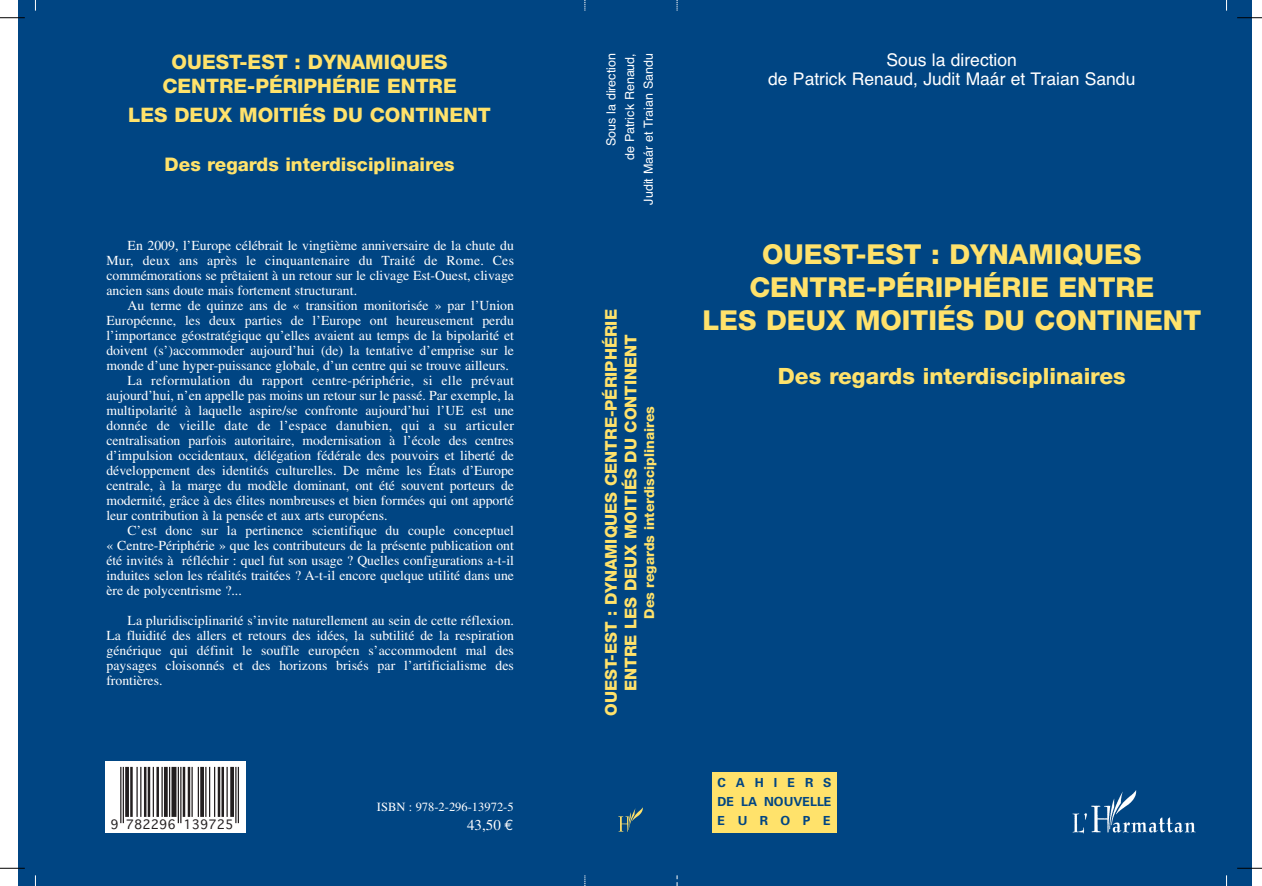
<style>
.page{position:relative;width:1262px;height:886px;background:#fff}
.page>*{position:absolute;margin:0;border:0;box-sizing:border-box;transform-origin:0 0}
.t1{font:800 27.5px/33px "Helvetica Neue";color:#ffe26b;text-align:center}
.t2{font:800 22.5px "Helvetica Neue";color:#ffe26b}
.t3{font:800 20px/24px "Helvetica Neue";color:#ffe26b;text-align:center}
.t4{font:800 18.75px "Helvetica Neue";color:#ffe26b}
.t5{font:17.5px/18.8px "Helvetica";color:#fff;text-align:center}
.t6{font:800 16.25px/19.5px "Helvetica Neue";color:#ffe26b;text-align:center}
.t7{font:15px "Times";color:#fff}
.t8{font:13.75px/15px "Times";color:#fff;text-align:justify}
.t9{font:13.75px "Times";letter-spacing:.02em;color:#fff}
.t10{font:800 13.75px "Helvetica Neue";color:#ffe26b}
.t11{font:12.5px/18.8px "Helvetica";color:#fff;text-align:right}
.t12{font:700 12.5px/18.8px "Univers";letter-spacing:.795em;color:#004583;text-align:justify}
.t13{font:12.5px "Times";color:#fff}
.t14{font:12.5px "Geneva";color:#231f20}
.s1{font-family:"Euro Mono"}
</style>
<div class="page">
<div style="left:18px;top:0;width:1233px;height:886px;background:#004583"></div>
<svg style="left:0;top:18px;width:25px;height:1px"></svg>
<svg style="left:1237px;top:18px;width:24px;height:1px"></svg>
<svg style="left:0;top:868px;width:25px;height:1px"></svg>
<svg style="left:1237px;top:868px;width:24px;height:1px"></svg>
<img style="left:1072px;top:790px;width:124px;height:44px">
<img style="left:618px;top:807px;width:25px;height:24px">
<div style="left:712px;top:772px;width:124px;height:61px;background:#ffe26b"></div>
<svg style="left:105px;top:761px;width:141px;height:72px;fill:#fff"></svg>
<hr style="left:238px;top:767px;width:1px;height:56px;background:#231f20">
<hr style="left:235px;top:767px;width:1px;height:56px;background:#231f20">
<hr style="left:233px;top:767px;width:1px;height:50px;background:#231f20">
<hr style="left:231px;top:767px;width:2px;height:50px;background:#231f20">
<hr style="left:230px;top:767px;width:1px;height:50px;background:#231f20">
<hr style="left:226px;top:767px;width:2px;height:50px;background:#231f20">
<hr style="left:223px;top:767px;width:1px;height:50px;background:#231f20">
<hr style="left:221px;top:767px;width:2px;height:50px;background:#231f20">
<hr style="left:219px;top:767px;width:1px;height:50px;background:#231f20">
<hr style="left:218px;top:767px;width:1px;height:50px;background:#231f20">
<hr style="left:214px;top:767px;width:1px;height:50px;background:#231f20">
<hr style="left:209px;top:767px;width:1px;height:50px;background:#231f20">
<hr style="left:205px;top:767px;width:1px;height:50px;background:#231f20">
<hr style="left:203px;top:767px;width:1px;height:50px;background:#231f20">
<hr style="left:201px;top:767px;width:2px;height:50px;background:#231f20">
<hr style="left:200px;top:767px;width:1px;height:50px;background:#231f20">
<hr style="left:198px;top:767px;width:1px;height:50px;background:#231f20">
<hr style="left:191px;top:767px;width:2px;height:50px;background:#231f20">
<hr style="left:189px;top:767px;width:1px;height:50px;background:#231f20">
<hr style="left:188px;top:767px;width:1px;height:50px;background:#231f20">
<hr style="left:184px;top:767px;width:1px;height:50px;background:#231f20">
<hr style="left:183px;top:767px;width:1px;height:50px;background:#231f20">
<hr style="left:180px;top:767px;width:1px;height:56px;background:#231f20">
<hr style="left:178px;top:767px;width:1px;height:56px;background:#231f20">
<hr style="left:175px;top:767px;width:1px;height:50px;background:#231f20">
<hr style="left:174px;top:767px;width:1px;height:50px;background:#231f20">
<hr style="left:173px;top:767px;width:1px;height:50px;background:#231f20">
<hr style="left:171px;top:767px;width:2px;height:50px;background:#231f20">
<hr style="left:169px;top:767px;width:1px;height:50px;background:#231f20">
<hr style="left:166px;top:767px;width:2px;height:50px;background:#231f20">
<hr style="left:165px;top:767px;width:1px;height:50px;background:#231f20">
<hr style="left:164px;top:767px;width:1px;height:50px;background:#231f20">
<hr style="left:161px;top:767px;width:2px;height:50px;background:#231f20">
<hr style="left:158px;top:767px;width:1px;height:50px;background:#231f20">
<hr style="left:156px;top:767px;width:2px;height:50px;background:#231f20">
<hr style="left:153px;top:767px;width:1px;height:50px;background:#231f20">
<hr style="left:149px;top:767px;width:1px;height:50px;background:#231f20">
<hr style="left:148px;top:767px;width:1px;height:50px;background:#231f20">
<hr style="left:145px;top:767px;width:1px;height:50px;background:#231f20">
<hr style="left:144px;top:767px;width:1px;height:50px;background:#231f20">
<hr style="left:140px;top:767px;width:1px;height:50px;background:#231f20">
<hr style="left:136px;top:767px;width:2px;height:50px;background:#231f20">
<hr style="left:131px;top:767px;width:2px;height:50px;background:#231f20">
<hr style="left:130px;top:767px;width:1px;height:50px;background:#231f20">
<hr style="left:128px;top:767px;width:1px;height:50px;background:#231f20">
<hr style="left:126px;top:767px;width:2px;height:50px;background:#231f20">
<hr style="left:125px;top:767px;width:1px;height:50px;background:#231f20">
<hr style="left:123px;top:767px;width:1px;height:56px;background:#231f20">
<hr style="left:120px;top:767px;width:1px;height:56px;background:#231f20">
<h3 class="t3" style="left:162px;top:51px;width:296px">OUEST-EST : DYNAMIQUES<br>CENTRE-PÉRIPHÉRIE ENTRE</h3>
<h3 class="t3" style="left:128px;top:105px;width:364px">LES DEUX MOITIÉS DU CONTINENT</h3>
<h3 class="t4" style="left:165px;top:158px;width:291px">Des regards interdisciplinaires</h3>
<p class="t8" style="left:106px;top:239px;width:409px;text-indent:21px">En 2009, l’Europe célébrait le vingtième anniversaire de la chute du Mur, deux ans après le cinquantenaire du Traité de Rome. Ces commémorations se prêtaient à un retour sur le clivage Est-Ouest, clivage ancien sans doute mais fortement structurant.</p>
<p class="t8" style="left:128px;top:299px;width:388px">Au terme de quinze ans de « transition monitorisée » par l’Union</p>
<p class="t8" style="left:106px;top:314px;width:409px">Européenne, les deux parties de l’Europe ont heureusement perdu</p>
<p class="t8" style="left:106px;top:329px;width:409px">l’importance géostratégique qu’elles avaient au temps de la bipolarité et</p>
<p class="t8" style="left:106px;top:344px;width:409px">doivent (s’)accommoder aujourd’hui (de) la tentative d’emprise sur le</p>
<p class="t8" style="left:106px;top:359px;width:404px">monde d’une hyper-puissance globale, d’un centre qui se trouve ailleurs.</p>
<p class="t9" style="left:128px;top:376px;width:388px">La reformulation du rapport centre-périphérie, si elle prévaut</p>
<p class="t8" style="left:106px;top:389px;width:409px">aujourd’hui, n’en appelle pas moins un retour sur le passé. Par exemple, la</p>
<p class="t8" style="left:106px;top:404px;width:409px">multipolarité à laquelle aspire/se confronte aujourd’hui l’UE est une</p>
<p class="t9" style="left:106px;top:421px;width:409px">donnée de vieille date de l’espace danubien, qui a su articuler</p>
<p class="t8" style="left:106px;top:434px;width:409px">centralisation parfois autoritaire, modernisation à l’école des centres</p>
<p class="t8" style="left:106px;top:449px;width:409px">d’impulsion occidentaux, délégation fédérale des pouvoirs et liberté de</p>
<p class="t8" style="left:106px;top:464px;width:409px">développement des identités culturelles. De même les États d’Europe</p>
<p class="t8" style="left:106px;top:479px;width:409px">centrale, à la marge du modèle dominant, ont été souvent porteurs de</p>
<p class="t8" style="left:106px;top:494px;width:409px">modernité, grâce à des élites nombreuses et bien formées qui ont apporté</p>
<p class="t8" style="left:106px;top:509px;width:283px">leur contribution à la pensée et aux arts européens.</p>
<p class="t8" style="left:128px;top:524px;width:388px">C’est donc sur la pertinence scientifique du couple conceptuel</p>
<p class="t8" style="left:106px;top:539px;width:409px">« Centre-Périphérie » que les contributeurs de la présente publication ont</p>
<p class="t8" style="left:106px;top:554px;width:409px">été invités à réfléchir : quel fut son usage ? Quelles configurations a-t-il</p>
<p class="t8" style="left:106px;top:569px;width:409px">induites selon les réalités traitées ? A-t-il encore quelque utilité dans une</p>
<p class="t8" style="left:106px;top:584px;width:137px">ère de polycentrisme ?...</p>
<p class="t8" style="left:106px;top:614px;width:409px;text-indent:21px">La pluridisciplinarité s’invite naturellement au sein de cette réflexion.<br>La fluidité des allers et retours des idées, la subtilité de la respiration générique qui définit le souffle européen s’accommodent mal des paysages cloisonnés et des horizons brisés par l’artificialisme des frontières.</p>
<p class="t14" style="left:110px;top:817px;width:124px">9 782296 139725</p>
<p class="t13" style="left:377px;top:802px;width:138px">ISBN : 978-2-296-13972-5</p>
<p class="t7" style="left:467px;top:819px;width:48px">43,50 <span class="s1">€</span></p>
<p class="t11" style="left:601px;top:205px;width:153px;rotate:-90deg">Sous la direction<br>de Patrick Renaud,<br>Judit Maár et Traian Sandu</p>
<p class="t6" style="left:603px;top:716px;width:408px;rotate:-90deg">OUEST-EST : DYNAMIQUES CENTRE-PÉRIPHÉRIE<br>ENTRE LES DEUX MOITIÉS DU CONTINENT</p>
<p class="t10" style="left:644px;top:619px;width:214px;rotate:-90deg">Des regards interdisciplinaires</p>
<p class="t5" style="left:768px;top:50px;width:369px">Sous la direction<br>de Patrick Renaud, Judit Maár et Traian Sandu</p>
<h1 class="t1" style="left:702px;top:240px;width:500px">OUEST-EST : DYNAMIQUES<br>CENTRE-PÉRIPHÉRIE ENTRE<br>LES DEUX MOITIÉS DU CONTINENT</h1>
<h2 class="t2" style="left:778px;top:367px;width:349px">Des regards interdisciplinaires</h2>
<p class="t12" style="left:717px;top:774px;width:116px">CAHIERS DE LA NOUVELLE EUROPE</p>
</div>
